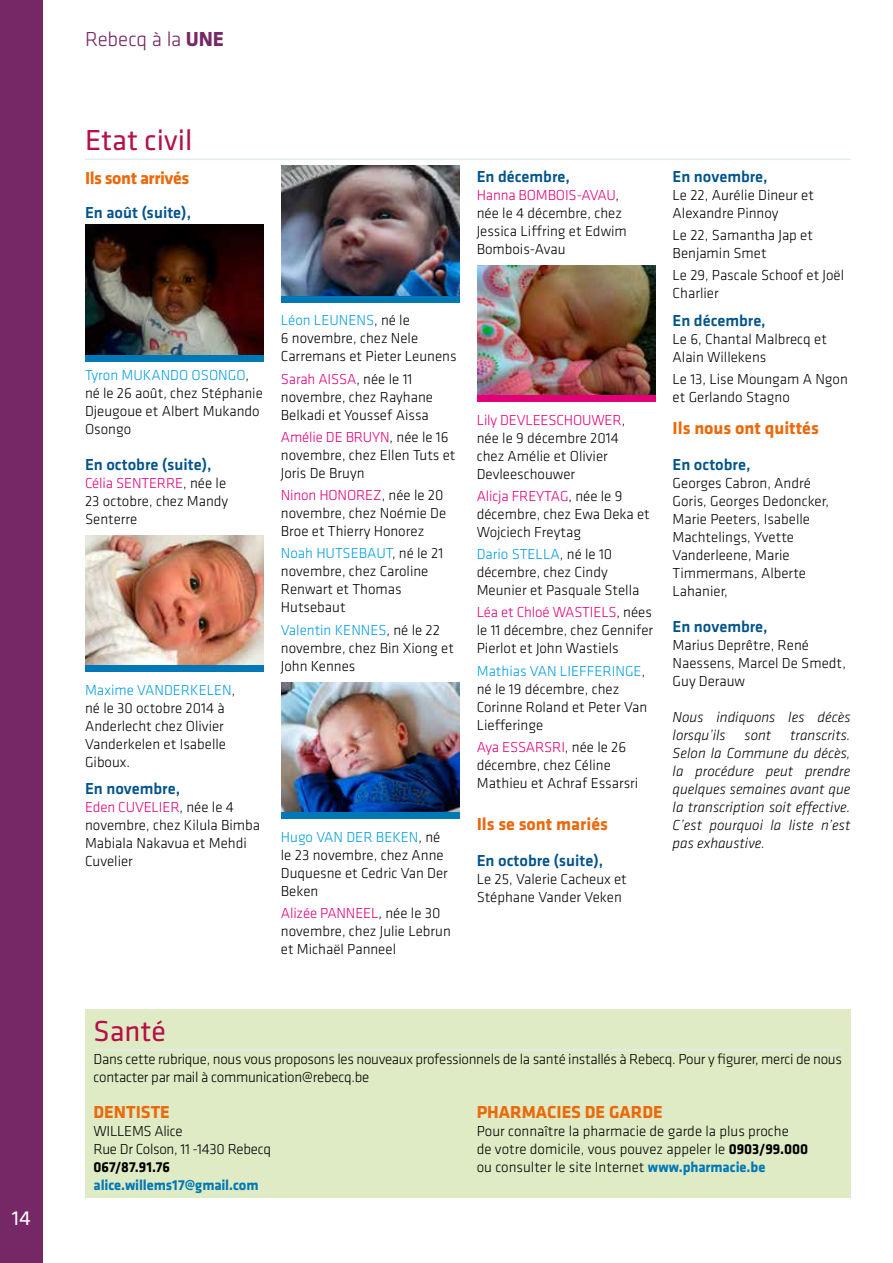
<style>
.page{position:relative;width:893px;height:1263px;background:#fff}
.page>*{position:absolute;margin:0;border:0;box-sizing:border-box;transform-origin:0 0}
.t1{font:30px "Klavika";color:#b51047}
.t2{font:300 21px "Klavika";letter-spacing:-.01em;color:#762766}
.t3{font:21px "Klavika";color:#fff}
.t4{font:700 18px "Klavika";color:#eb690b}
.t5{font:700 18px "Klavika";letter-spacing:-.025em;color:#eb690b}
.t6{font:500 16.5px "Klavika";color:#00538d}
.t7{font:300 15px/18px "Klavika";color:#000}
.t8{font:300 15px/18px "Klavika";letter-spacing:-.02em;color:#000}
.t9{font:italic 300 15px/18px "Klavika";color:#000}
.t10{font:700 15px "Klavika";letter-spacing:-.005em;color:#0078b6}
.t11{font:700 15px "Klavika";letter-spacing:.01em;color:#000}
.s1{font-weight:700}
.s2{color:#009ee0}
.s3{color:#e2007a}
.s4{font-weight:700;color:#0078b6}
</style>
<div class="page">
<div style="left:0;top:0;width:43px;height:1263px;background:#762766"></div>
<hr style="left:85px;top:159px;width:765px;height:1px;background:#e5eaec">
<img style="left:85px;top:224px;width:178px;height:131px">
<div style="left:85px;top:355px;width:179px;height:7px;background:#0078b6"></div>
<img style="left:85px;top:535px;width:178px;height:130px">
<div style="left:85px;top:665px;width:179px;height:7px;background:#0078b6"></div>
<img style="left:281px;top:166px;width:178px;height:130px">
<div style="left:281px;top:296px;width:178px;height:7px;background:#0078b6"></div>
<img style="left:281px;top:682px;width:178px;height:130px">
<div style="left:281px;top:812px;width:178px;height:7px;background:#0078b6"></div>
<img style="left:477px;top:265px;width:178px;height:130px">
<div style="left:477px;top:395px;width:178px;height:7px;background:#e2007a"></div>
<div style="left:85px;top:1010px;width:765px;height:188px;background:#dfebc4"></div>
<hr style="left:94px;top:1049px;width:748px;height:2px;background:#e5eaec">
<h2 class="t3" style="left:12px;top:1206px;width:20px">14</h2>
<h2 class="t2" style="left:85px;top:27px;width:141px">Rebecq à la <span class="s1">UNE</span></h2>
<h1 class="t1" style="left:85px;top:124px;width:109px">Etat civil</h1>
<p class="t5" style="left:85px;top:169px;width:106px">Ils sont arrivés</p>
<p class="t6" style="left:85px;top:203px;width:108px">En août (suite),</p>
<p class="t7" style="left:85px;top:366px;width:179px"><span class="s2">Tyron MUKANDO OSONGO</span>, né le 26 août, chez Stéphanie<br>Djeugoue et Albert Mukando<br>Osongo</p>
<p class="t6" style="left:85px;top:455px;width:128px">En octobre (suite),</p>
<p class="t7" style="left:85px;top:474px;width:145px"><span class="s3">Célia SENTERRE</span>, née le<br>23 octobre, chez Mandy<br>Senterre</p>
<p class="t7" style="left:85px;top:681px;width:152px"><span class="s2">Maxime VANDERKELEN</span>, né le 30 octobre 2014 à<br>Anderlecht chez Olivier<br>Vanderkelen et Isabelle<br>Giboux.</p>
<p class="t6" style="left:85px;top:779px;width:97px">En novembre,</p>
<p class="t7" style="left:85px;top:798px;width:177px"><span class="s3">Eden CUVELIER</span>, née le 4 novembre, chez Kilula Bimba<br>Mabiala Nakavua et Mehdi<br>Cuvelier</p>
<p class="t7" style="left:281px;top:312px;width:177px"><span class="s2">Léon LEUNENS</span>, né le<br>6 novembre, chez Nele<br>Carremans et Pieter Leunens</p>
<p class="t7" style="left:281px;top:370px;width:154px"><span class="s3">Sarah AISSA</span>, née le 11 novembre, chez Rayhane<br>Belkadi et Youssef Aissa</p>
<p class="t7" style="left:281px;top:428px;width:176px"><span class="s3">Amélie DE BRUYN</span>, née le 16 novembre, chez Ellen Tuts et<br>Joris De Bruyn</p>
<p class="t7" style="left:281px;top:486px;width:167px"><span class="s3">Ninon HONOREZ</span>, née le 20 novembre, chez Noémie De<br>Broe et Thierry Honorez</p>
<p class="t7" style="left:281px;top:545px;width:164px"><span class="s2">Noah HUTSEBAUT</span>, né le 21 novembre, chez Caroline<br>Renwart et Thomas<br>Hutsebaut</p>
<p class="t7" style="left:281px;top:621px;width:174px"><span class="s2">Valentin KENNES</span>, né le 22 novembre, chez Bin Xiong et<br>John Kennes</p>
<p class="t7" style="left:281px;top:828px;width:169px"><span class="s2">Hugo VAN DER BEKEN</span>, né le 23 novembre, chez Anne<br>Duquesne et Cedric Van Der<br>Beken</p>
<p class="t7" style="left:281px;top:904px;width:171px"><span class="s3">Alizée PANNEEL</span>, née le 30 novembre, chez Julie Lebrun et Michaël Panneel</p>
<p class="t6" style="left:477px;top:167px;width:95px">En décembre,</p>
<p class="t7" style="left:477px;top:186px;width:152px"><span class="s3">Hanna BOMBOIS-AVAU</span>, née le 4 décembre, chez<br>Jessica Liffring et Edwim<br>Bombois-Avau</p>
<p class="t7" style="left:477px;top:411px;width:150px"><span class="s3">Lily DEVLEESCHOUWER</span>, née le 9 décembre 2014 chez Amélie et Olivier<br>Devleeschouwer</p>
<p class="t7" style="left:477px;top:487px;width:175px"><span class="s3">Alicja FREYTAG</span>, née le 9 décembre, chez Ewa Deka et<br>Wojciech Freytag</p>
<p class="t7" style="left:477px;top:545px;width:164px"><span class="s2">Dario STELLA</span>, né le 10 décembre, chez Cindy<br>Meunier et Pasquale Stella</p>
<p class="t7" style="left:477px;top:604px;width:178px;text-align:justify"><span class="s3">Léa et Chloé WASTIELS</span>, nées le 11 décembre, chez Gennifer Pierlot et John Wastiels</p>
<p class="t7" style="left:477px;top:662px;width:172px"><span class="s2">Mathias VAN LIEFFERINGE</span>, né le 19 décembre, chez<br>Corinne Roland et Peter Van<br>Liefferinge</p>
<p class="t7" style="left:477px;top:738px;width:163px"><span class="s3">Aya ESSARSRI</span>, née le 26 décembre, chez Céline<br>Mathieu et Achraf Essarsri</p>
<p class="t4" style="left:477px;top:814px;width:133px">Ils se sont mariés</p>
<p class="t6" style="left:477px;top:851px;width:128px">En octobre (suite),</p>
<p class="t7" style="left:477px;top:870px;width:152px">Le 25, Valerie Cacheux et<br>Stéphane Vander Veken</p>
<p class="t6" style="left:673px;top:167px;width:97px">En novembre,</p>
<p class="t7" style="left:673px;top:186px;width:143px">Le 22, Aurélie Dineur et<br>Alexandre Pinnoy</p>
<p class="t7" style="left:673px;top:226px;width:142px">Le 22, Samantha Jap et<br>Benjamin Smet</p>
<p class="t7" style="left:673px;top:266px;width:173px">Le 29, Pascale Schoof et Joël<br>Charlier</p>
<p class="t6" style="left:673px;top:311px;width:95px">En décembre,</p>
<p class="t7" style="left:673px;top:330px;width:156px">Le 6, Chantal Malbrecq et<br>Alain Willekens</p>
<p class="t7" style="left:673px;top:370px;width:177px">Le 13, Lise Moungam A Ngon et Gerlando Stagno</p>
<p class="t4" style="left:673px;top:418px;width:148px">Ils nous ont quittés</p>
<p class="t6" style="left:673px;top:455px;width:79px">En octobre,</p>
<p class="t7" style="left:673px;top:474px;width:158px">Georges Cabron, André<br>Goris, Georges Dedoncker,<br>Marie Peeters, Isabelle<br>Machtelings, Yvette<br>Vanderleene, Marie<br>Timmermans, Alberte<br>Lahanier,</p>
<p class="t6" style="left:673px;top:617px;width:97px">En novembre,</p>
<p class="t7" style="left:673px;top:636px;width:175px">Marius Deprêtre, René<br>Naessens, Marcel De Smedt,<br>Guy Derauw</p>
<p class="t9" style="left:673px;top:708px;width:179px">Nous indiquons les décès lorsqu’ils</p>
<p class="t9" style="left:673px;top:726px;width:179px;text-align:justify;text-indent:118px">transcrits.<br>Selon la Commune du décès, la procédure peut prendre quelques semaines avant que la transcription soit effective.<br>C’est pourquoi la liste n’est pas exhaustive.</p>
<p class="t9" style="left:745px;top:726px;width:28px">sont</p>
<h1 class="t1" style="left:94px;top:1014px;width:74px">Santé</h1>
<p class="t8" style="left:94px;top:1050px;width:750px">Dans cette rubrique, nous vous proposons les nouveaux professionnels de la santé installés à Rebecq. Pour y figurer, merci de nous contacter par mail à communication@rebecq.be</p>
<p class="t4" style="left:94px;top:1102px;width:78px">DENTISTE</p>
<p class="t8" style="left:94px;top:1122px;width:179px">WILLEMS Alice<br>Rue Dr Colson, 11 -1430 Rebecq</p>
<p class="t11" style="left:94px;top:1158px;width:78px">067/87.91.76</p>
<p class="t10" style="left:94px;top:1176px;width:167px">alice.willems17@gmail.com</p>
<p class="t4" style="left:477px;top:1102px;width:188px">PHARMACIES DE GARDE</p>
<p class="t7" style="left:477px;top:1122px;width:333px">Pour connaître la pharmacie de garde la plus proche<br>de votre domicile, vous pouvez appeler le <span class="s1">0903/99.000 </span>ou consulter le site Internet <span class="s4">www.pharmacie.be</span></p>
</div>
